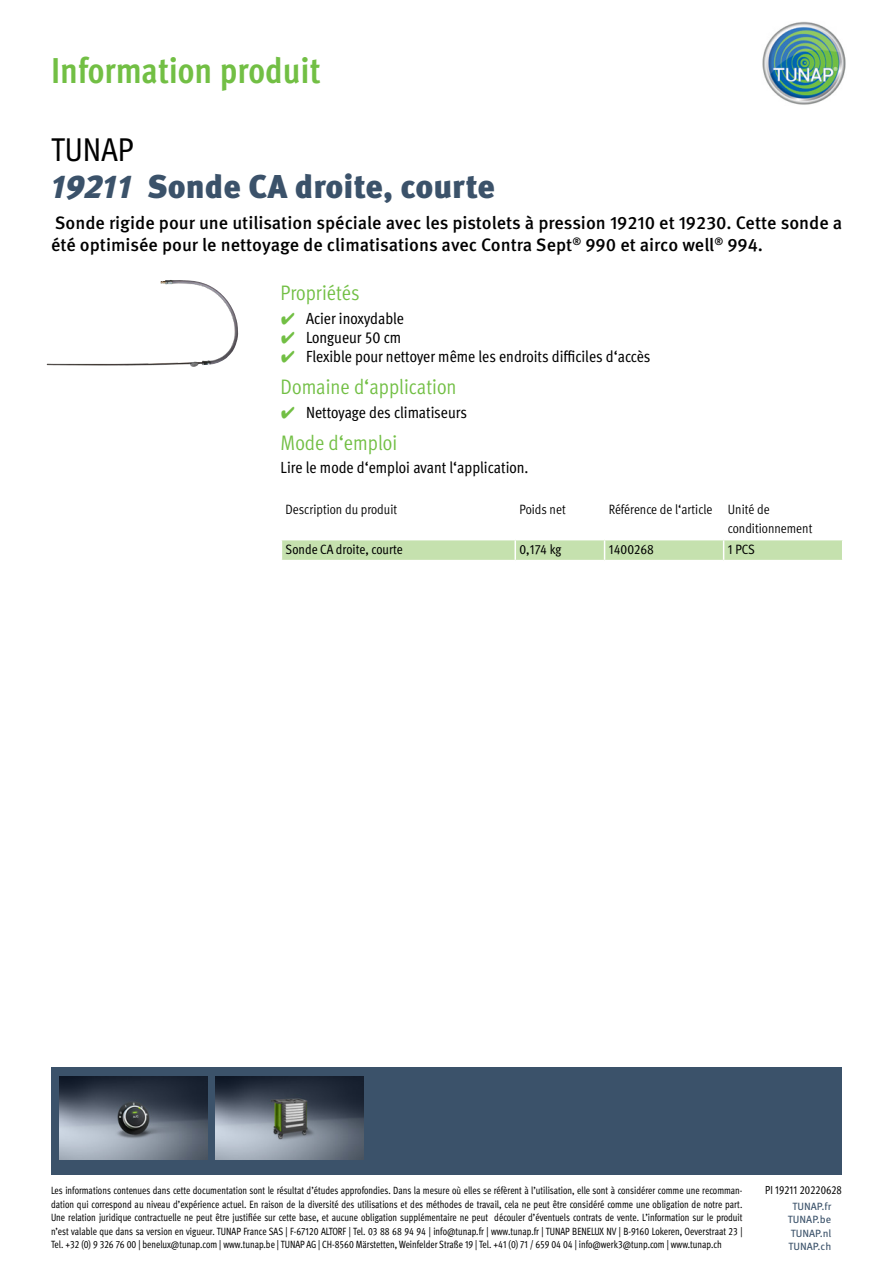
<style>
.page{position:relative;width:893px;height:1263px;background:#fff}
.page>*{position:absolute;margin:0;border:0;box-sizing:border-box;transform-origin:0 0}
.t1{font:700 condensed 36px "Meta Pro";color:#72bf44}
.t2{font:900 33px "Meta Pro";color:#3b526a}
.t3{font:condensed 33px "Meta Pro";color:#000}
.t4{font:condensed 21px "Meta Pro";color:#72bf44}
.t5{font:500 18px/21.6px "Meta Pro";color:#000}
.t6{font:condensed 16.2px "Meta Pro";color:#000}
.t7{font:condensed 13.5px/19.2px "Meta Pro";color:#000}
.t8{font:condensed 13.5px "Meta Pro";color:#000}
.t9{font:condensed 11.7px "Meta Pro";color:#000;scale:.92 1}
.t10{font:condensed 10.5px/13.5px "Meta Pro";color:#000;text-align:justify;scale:.92 1}
.t11{font:10.5px/13.5px "Meta Pro";color:#3b526a;text-align:center}
.s1{font-style:italic}
.s2{font-family:"Wuerth Global";font-stretch:normal;color:#72bf44}
</style>
<div class="page">
<img style="left:762px;top:21px;width:84px;height:84px">
<div style="left:51px;top:1068px;width:790px;height:107px;background:#3b526a"></div>
<img style="left:59px;top:1076px;width:148px;height:83px">
<img style="left:216px;top:1076px;width:148px;height:83px">
<img style="left:160px;top:280px;width:49px;height:9px">
<svg style="left:281px;top:540px;width:562px;height:21px;background:#c9e3b4"></svg>
<hr style="left:724px;top:560px;width:119px;height:1px;background:#fff">
<h1 class="t1" style="left:51px;top:43px;width:271px">Information produit</h1>
<h2 class="t3" style="left:51px;top:125px;width:84px">TUNAP</h2>
<h2 class="t2" style="left:51px;top:161px;width:446px"><span class="s1">19211</span> Sonde CA droite, courte</h2>
<h3 class="t5" style="left:51px;top:211px;width:793px">Sonde rigide pour une utilisation spéciale avec les pistolets à pression 19210 et 19230. Cette sonde a été optimisée pour le nettoyage de climatisations avec Contra Sept<sup>®</sup> 990 et airco well<sup>®</sup> 994.</h3>
<h3 class="t4" style="left:281px;top:278px;width:80px">Propriétés</h3>
<h3 class="t6" style="left:281px;top:306px;width:125px"><span class="s2">✔</span> Acier inoxydable</h3>
<h3 class="t6" style="left:281px;top:325px;width:122px"><span class="s2">✔</span> Longueur 50 cm</h3>
<h3 class="t6" style="left:281px;top:344px;width:371px"><span class="s2">✔</span> Flexible pour nettoyer même les endroits difficiles d‘accès</h3>
<h3 class="t4" style="left:281px;top:372px;width:177px">Domaine d‘application</h3>
<h3 class="t6" style="left:281px;top:400px;width:188px"><span class="s2">✔</span> Nettoyage des climatiseurs</h3>
<h3 class="t4" style="left:281px;top:427px;width:118px">Mode d‘emploi</h3>
<h3 class="t6" style="left:281px;top:456px;width:249px">Lire le mode d‘emploi avant l‘application.</h3>
<p class="t7" style="left:286px;top:499px;width:113px">Description du produit</p>
<p class="t7" style="left:519px;top:499px;width:48px">Poids net</p>
<p class="t7" style="left:728px;top:499px;width:86px;text-indent:-119px">Référence de l‘article Unité de conditionnement</p>
<p class="t8" style="left:286px;top:539px;width:119px">Sonde CA droite, courte</p>
<p class="t8" style="left:519px;top:539px;width:43px">0,174 kg</p>
<p class="t8" style="left:609px;top:539px;width:47px">1400268</p>
<p class="t8" style="left:728px;top:539px;width:29px">1 PCS</p>
<p class="t10" style="left:51px;top:1183px;width:753px">Les informations contenues dans cette documentation sont le résultat d’études approfondies. Dans la mesure où elles se réfèrent à l’utilisation, elle sont à considérer comme une recomman&shy;dation qui correspond au niveau d’expérience actuel. En raison de la diversité des utilisations et des méthodes de travail, cela ne peut être considéré comme une obligation de notre part.<br>Une relation juridique contractuelle ne peut être justifiée sur cette base, et aucune obligation supplémentaire ne peut découler d’éventuels contrats de vente. L’information sur le produit n’est valable que dans sa version en vigueur. TUNAP France SAS | F-67120 ALTORF | Tel. 03 88 68 94 94 | info@tunap.fr | www.tunap.fr | TUNAP BENELUX NV | B-9160 Lokeren, Oeverstraat 23 | Tel. +32 (0) 9 326 76 00 | benelux@tunap.com | www.tunap.be | TUNAP AG | CH-8560 Märstetten, Weinfelder Straße 19 | Tel. +41 (0) 71 / 659 04 04 | info@werk3@tunp.com | www.tunap.ch</p>
<p class="t9" style="left:765px;top:1181px;width:85px">PI 19211 20220628</p>
<p class="t11" style="left:788px;top:1198px;width:45px">TUNAP.fr<br>TUNAP.be<br>TUNAP.nl<br>TUNAP.ch</p>
</div>
